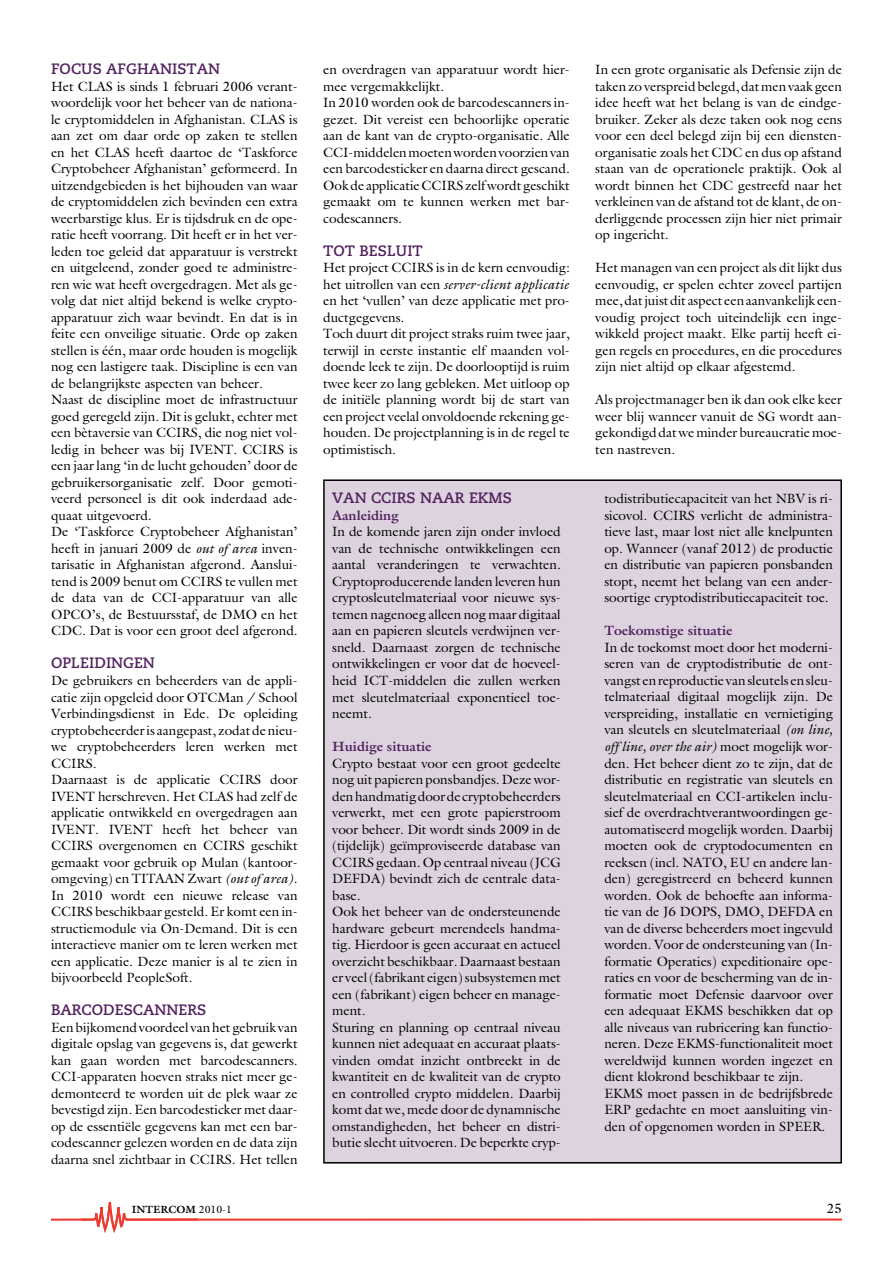
<style>
.page{position:relative;width:893px;height:1263px;background:#fff}
.page>*{position:absolute;margin:0;border:0;box-sizing:border-box;transform-origin:0 0}
.t1{font:700 15px "Caecilia";color:#53225f}
.t2{font:13.5px/16.5px "Galliard";color:#000}
.t3{font:700 13.5px "Galliard";color:#53225f}
.t4{font:700 10.5px "Galliard";color:#000}
.s1{font-style:italic}
.s2{font-weight:400}
</style>
<div class="page">
<svg style="left:51px;top:1202px;width:791px;height:31px"></svg>
<div style="left:324px;top:480px;width:517px;height:683px;background:#ddd3df"></div>
<div style="left:323px;top:479px;width:519px;height:684px;border:2px solid #000"></div>
<p class="t1" style="left:51px;top:63px;width:171px">FOCUS AFGHANISTAN</p>
<p class="t2" style="left:51px;top:78px;width:248px">Het CLAS is sinds 1 februari 2006 verant&shy;woordelijk voor het beheer van de nationa&shy;le cryptomiddelen in Afghanistan. CLAS is aan zet om daar orde op zaken te stellen en het CLAS heeft daartoe de ‘Taskforce Cryptobeheer Afghanistan’ geformeerd. In uitzendgebieden is het bijhouden van waar de cryptomiddelen zich bevinden een extra weerbarstige klus. Er is tijdsdruk en de ope&shy;ratie heeft voorrang. Dit heeft er in het ver&shy;leden toe geleid dat apparatuur is verstrekt en uitgeleend, zonder goed te administre&shy;ren wie wat heeft overgedragen. Met als ge&shy;volg dat niet altijd bekend is welke crypto&shy;apparatuur zich waar bevindt. En dat is in feite een onveilige situatie. Orde op zaken stellen is één, maar orde houden is mogelijk nog een lastigere taak. Discipline is een van de belangrijkste aspecten van beheer.<br>Naast de discipline moet de infrastructuur goed geregeld zijn. Dit is gelukt, echter met een bètaversie van CCIRS, die nog niet vol&shy;ledig in beheer was bij IVENT. CCIRS is een jaar lang ‘in de lucht gehouden’ door de gebruikersorganisatie zelf. Door gemoti&shy;veerd personeel is dit ook inderdaad ade&shy;quaat uitgevoerd.<br>De ‘Taskforce Cryptobeheer Afghanistan’ heeft in januari 2009 de <span class="s1">out of area</span> inven&shy;tarisatie in Afghanistan afgerond. Aanslui&shy;tend is 2009 benut om CCIRS te vullen met de data van de CCI-apparatuur van alle OPCO’s, de Bestuursstaf, de DMO en het CDC. Dat is voor een groot deel afgerond.</p>
<p class="t1" style="left:51px;top:657px;width:105px">OPLEIDINGEN</p>
<p class="t2" style="left:51px;top:672px;width:248px">De gebruikers en beheerders van de appli&shy;catie zijn opgeleid door OTCMan / School Verbindingsdienst in Ede. De opleiding cryptobeheerderis aangepast, zodat de nieu&shy;we cryptobeheerders leren werken met CCIRS.<br>Daarnaast is de applicatie CCIRS door IVENT herschreven. Het CLAS had zelf de applicatie ontwikkeld en overgedragen aan IVENT. IVENT heeft het beheer van CCIRS overgenomen en CCIRS geschikt gemaakt voor gebruik op Mulan (kantoor&shy;omgeving) en TITAAN Zwart <span class="s1">(out of area)</span>.<br>In 2010 wordt een nieuwe release van CCIRS beschikbaar gesteld. Er komt een in&shy;structiemodule via On-Demand. Dit is een interactieve manier om te leren werken met een applicatie. Deze manier is al te zien in bijvoorbeeld PeopleSoft.</p>
<p class="t1" style="left:51px;top:1003px;width:157px">BARCODESCANNERS</p>
<p class="t2" style="left:51px;top:1019px;width:248px;text-align:justify">Eenbijkomendvoordeel vanhet gebruik van digitale opslag van gegevens is, dat gewerkt kan gaan worden met barcodescanners.<br>CCI-apparaten hoeven straks niet meer ge&shy;demonteerd te worden uit de plek waar ze bevestigd zijn. Een barcodesticker met daar&shy;op de essentiële gegevens kan met een bar&shy;codescanner gelezen worden en de data zijn daarna snel zichtbaar in CCIRS. Het tellen</p>
<p class="t2" style="left:323px;top:62px;width:248px">en overdragen van apparatuur wordt hier&shy;mee vergemakkelijkt.<br>In 2010 worden ook de barcodescanners in&shy;gezet. Dit vereist een behoorlijke operatie aan de kant van de crypto-organisatie. Alle CCI-middelenmoetenwordenvoorzienvan een barcodesticker en daarna direct gescand.<br>Ookde applicatieCCIRSzelfwordtgeschikt gemaakt om te kunnen werken met bar&shy;codescanners.</p>
<p class="t1" style="left:323px;top:244px;width:101px">TOT BESLUIT</p>
<p class="t2" style="left:323px;top:260px;width:248px">Het project CCIRS is in de kern eenvoudig: het uitrollen van een <span class="s1">server-client applicatie </span>en het ‘vullen’ van deze applicatie met pro&shy;ductgegevens.<br>Toch duurt dit project straks ruim twee jaar, terwijl in eerste instantie elf maanden vol&shy;doende leek te zijn. De doorlooptijd is ruim twee keer zo lang gebleken. Met uitloop op de initiële planning wordt bij de start van een project veelal onvoldoende rekening ge&shy;houden. De projectplanning is in de regel te optimistisch.</p>
<p class="t1" style="left:332px;top:492px;width:181px">VAN CCIRS NAAR EKMS</p>
<p class="t3" style="left:332px;top:507px;width:68px">Aanleiding</p>
<p class="t2" style="left:332px;top:524px;width:230px;text-align:justify">In de komende jaren zijn onder invloed van de technische ontwikkelingen een aantal veranderingen te verwachten.<br>Cryptoproducerende landen leveren hun cryptosleutelmateriaal voor nieuwe sys&shy;temen nagenoeg alleen nog maar digitaal aan en papieren sleutels verdwijnen ver&shy;sneld. Daarnaast zorgen de technische ontwikkelingen er voor dat de hoeveel&shy;heid ICT-middelen die zullen werken met sleutelmateriaal exponentieel toe&shy;neemt.</p>
<p class="t3" style="left:332px;top:738px;width:101px">Huidige situatie</p>
<p class="t2" style="left:332px;top:755px;width:230px">Crypto bestaat voor een groot gedeelte nog uit papieren ponsbandjes. Deze wor&shy;denhandmatigdoordecryptobeheerders verwerkt, met een grote papierstroom voor beheer. Dit wordt sinds 2009 in de (tijdelijk) geïmproviseerde database van CCIRS gedaan. Op centraal niveau (JCG DEFDA) bevindt zich de centrale data&shy;base.<br>Ook het beheer van de ondersteunende hardware gebeurt merendeels handma&shy;tig. Hierdoor is geen accuraat en actueel overzicht beschikbaar. Daarnaast bestaan er veel(fabrikant eigen)subsystemen met een (fabrikant) eigen beheer en manage&shy;ment.<br>Sturing en planning op centraal niveau kunnen niet adequaat en accuraat plaats&shy;vinden omdat inzicht ontbreekt in de kwantiteit en de kwaliteit van de crypto en controlled crypto middelen. Daarbij komt dat we, mede door de dynamnische omstandigheden, het beheer en distri&shy;butie slecht uitvoeren. De beperkte cryp-</p>
<p class="t2" style="left:595px;top:62px;width:248px;text-align:justify">In een grote organisatie als Defensie zijn de takenzoverspreidbelegd,datmenvaakgeen idee heeft wat het belang is van de eindge&shy;bruiker. Zeker als deze taken ook nog eens voor een deel belegd zijn bij een diensten&shy;organisatie zoals het CDC en dus op afstand staan van de operationele praktijk. Ook al wordt binnen het CDC gestreefd naar het verkleinen van de afstand tot de klant, de on&shy;derliggende processen zijn hier niet primair op ingericht.</p>
<p class="t2" style="left:595px;top:260px;width:248px;text-align:justify">Het managen van een project als dit lijkt dus eenvoudig, er spelen echter zoveel partijen mee,datjuistdit aspect eenaanvankelijk een&shy;voudig project toch uiteindelijk een inge&shy;wikkeld project maakt. Elke partij heeft ei&shy;gen regels en procedures, en die procedures zijn niet altijd op elkaar afgestemd.</p>
<p class="t2" style="left:595px;top:392px;width:248px;text-align:justify">Als projectmanager ben ik dan ook elke keer weer blij wanneer vanuit de SG wordt aan&shy;gekondigd datwe minder bureaucratie moe&shy;ten nastreven.</p>
<p class="t2" style="left:604px;top:490px;width:230px;text-align:justify">todistributiecapaciteit van het NBV is ri&shy;sicovol. CCIRS verlicht de administra&shy;tieve last, maar lost niet alle knelpunten op. Wanneer (vanaf 2012) de productie en distributie van papieren ponsbanden stopt, neemt het belang van een ander&shy;soortige cryptodistributiecapaciteit toe.</p>
<p class="t3" style="left:604px;top:623px;width:129px">Toekomstige situatie</p>
<p class="t2" style="left:604px;top:639px;width:230px">In de toekomst moet door het moderni&shy;seren van de cryptodistributie de ont&shy;vangst enreproductie vansleutels ensleu&shy;telmateriaal digitaal mogelijk zijn. De verspreiding, installatie en vernietiging van sleutels en sleutelmateriaal <span class="s1">(on line, off line, over the air)</span> moet mogelijk wor&shy;den. Het beheer dient zo te zijn, dat de distributie en registratie van sleutels en sleutelmateriaal en CCI-artikelen inclu&shy;sief de overdrachtverantwoordingen ge&shy;automatiseerd mogelijk worden. Daarbij moeten ook de cryptodocumenten en reeksen (incl. NATO, EU en andere lan&shy;den) geregistreerd en beheerd kunnen worden. Ook de behoefte aan informa&shy;tie van de J6 DOPS, DMO, DEFDA en van de diverse beheerders moet ingevuld worden. Voor de ondersteuning van (In&shy;formatie Operaties) expeditionaire ope&shy;raties en voor de bescherming van de in&shy;formatie moet Defensie daarvoor over een adequaat EKMS beschikken dat op alle niveaus van rubricering kan functio&shy;neren. Deze EKMS-functionaliteit moet wereldwijd kunnen worden ingezet en dient klokrond beschikbaar te zijn.<br>EKMS moet passen in de bedrijfsbrede ERP gedachte en moet aansluiting vin&shy;den of opgenomen worden in SPEER.</p>
<p class="t4" style="left:132px;top:1203px;width:102px">INTERCOM <span class="s2">2010-1</span></p>
<p class="t2" style="left:827px;top:1200px;width:17px">25</p>
</div>
